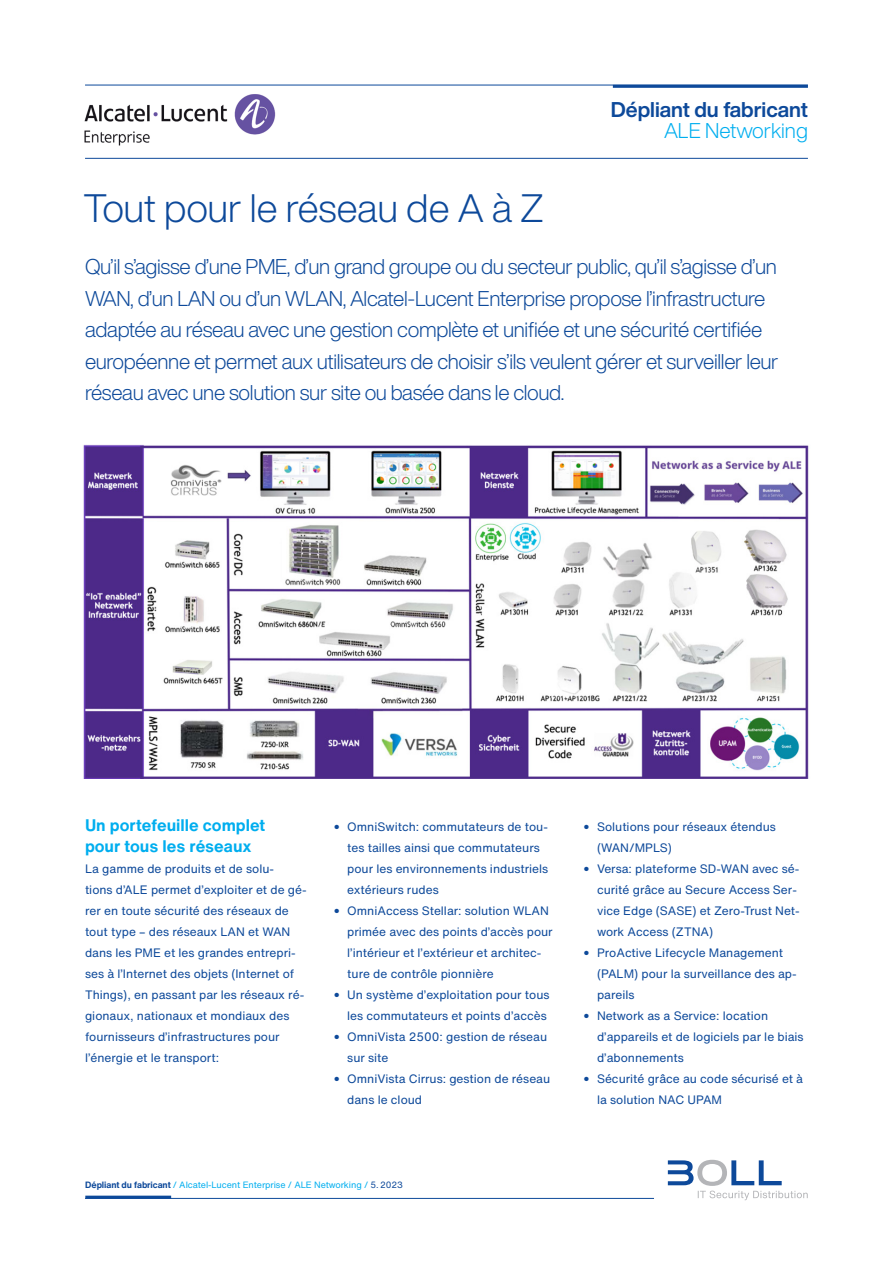
<style>
.page{position:relative;width:893px;height:1263px;background:#fff}
.page>*{position:absolute;margin:0;border:0;box-sizing:border-box;transform-origin:0 0}
.t1{font:300 39px "Helvetica Now Display";color:#0d499a}
.t2{font:300 21px/31.5px "Helvetica Now Display";letter-spacing:-.015em;color:#0d499a}
.t3{font:700 21px/21px "Helvetica Now Display";color:#0d499a;text-align:right}
.t4{font:700 16.5px/21px "Helvetica Now Text";color:#00aeef}
.t5{font:12px/21px "Helvetica Now Text";color:#0d499a}
.t6{font:9px "Helvetica Now Text";letter-spacing:-.01em;color:#00aeef}
.s1{font-weight:300;color:#00aeef}
.s2{font-weight:700;color:#0d499a}
.s3{color:#0d499a}
</style>
<div class="page">
<svg style="left:668px;top:1160px;width:140px;height:40px"></svg>
<img style="left:83px;top:444px;width:726px;height:334px">
<hr style="left:85px;top:85px;width:723px;height:1px;background:#0d499a">
<hr style="left:85px;top:158px;width:723px;height:1px;background:#0d499a">
<img style="left:84px;top:94px;width:192px;height:52px">
<hr style="left:85px;top:1198px;width:569px;height:1px;background:#0d499a">
<hr style="left:85px;top:1195px;width:86px;height:3px;background:#0d499a">
<hr style="left:613px;top:85px;width:195px;height:3px;background:#0d499a">
<p class="t3" style="left:611px;top:99px;width:199px">Dépliant du fabricant<br><span class="s1">ALE Networking</span></p>
<p class="t1" style="left:83px;top:181px;width:461px">Tout pour le réseau de A à Z</p>
<p class="t2" style="left:85px;top:251px;width:695px">Qu’il s’agisse d’une PME, d’un grand groupe ou du secteur public, qu’il s’agisse d’un WAN, d’un LAN ou d’un WLAN, Alcatel-Lucent Enterprise propose l’infrastructure adaptée au réseau avec une gestion complète et unifiée et une sécurité certifiée européenne et permet aux utilisateurs de choisir s’ils veulent gérer et surveiller leur réseau avec une solution sur site ou basée dans le cloud.</p>
<p class="t4" style="left:85px;top:814px;width:182px">Un portefeuille complet pour tous les réseaux</p>
<p class="t5" style="left:85px;top:857px;width:223px">La gamme de produits et de solu-<br>tions d’ALE permet d’exploiter et de gé&shy;rer en toute sécurité des réseaux de tout type – des réseaux LAN et WAN dans les PME et les grandes entrepri&shy;ses à l’Internet des objets (Internet of Things), en passant par les réseaux ré&shy;gionaux, nationaux et mondiaux des fournisseurs d’infrastructures pour l’énergie et le transport:</p>
<p class="t5" style="left:347px;top:815px;width:203px;text-indent:-13px">● OmniSwitch: commutateurs de tou&shy;tes tailles ainsi que commutateurs pour les environnements industriels extérieurs rudes</p>
<p class="t5" style="left:347px;top:899px;width:207px;text-indent:-13px">● OmniAccess Stellar: solution WLAN primée avec des points d’accès pour l’intérieur et l’extérieur et architec&shy;ture de contrôle pionnière</p>
<p class="t5" style="left:334px;top:983px;width:217px;text-align:right">● Un système d’exploitation pour tous les commutateurs et points d’accès</p>
<p class="t5" style="left:347px;top:1025px;width:201px;text-indent:-13px">● OmniVista 2500: gestion de réseau sur site</p>
<p class="t5" style="left:347px;top:1067px;width:204px;text-indent:-13px">● OmniVista Cirrus: gestion de réseau dans le cloud</p>
<p class="t6" style="left:85px;top:1178px;width:319px"><span class="s2">Dépliant du fabricant</span> / Alcatel-Lucent Enterprise / ALE Networking / <span class="s3">5. 2023</span></p>
<p class="t5" style="left:597px;top:815px;width:180px;text-indent:-13px">● Solutions pour réseaux étendus (WAN/MPLS)</p>
<p class="t5" style="left:597px;top:857px;width:204px;text-indent:-13px">● Versa: plateforme SD-WAN avec sé&shy;curité grâce au Secure Access Ser&shy;vice Edge (SASE) et Zero-Trust Net&shy;work Access (ZTNA)</p>
<p class="t5" style="left:597px;top:941px;width:201px;text-indent:-13px">● ProActive Lifecycle Management (PALM) pour la surveillance des ap&shy;pareils</p>
<p class="t5" style="left:597px;top:1004px;width:208px;text-indent:-13px">● Network as a Service: location d’appareils et de logiciels par le biais d’abonnements</p>
<p class="t5" style="left:597px;top:1067px;width:208px;text-indent:-13px">● Sécurité grâce au code sécurisé et à la solution NAC UPAM</p>
</div>
